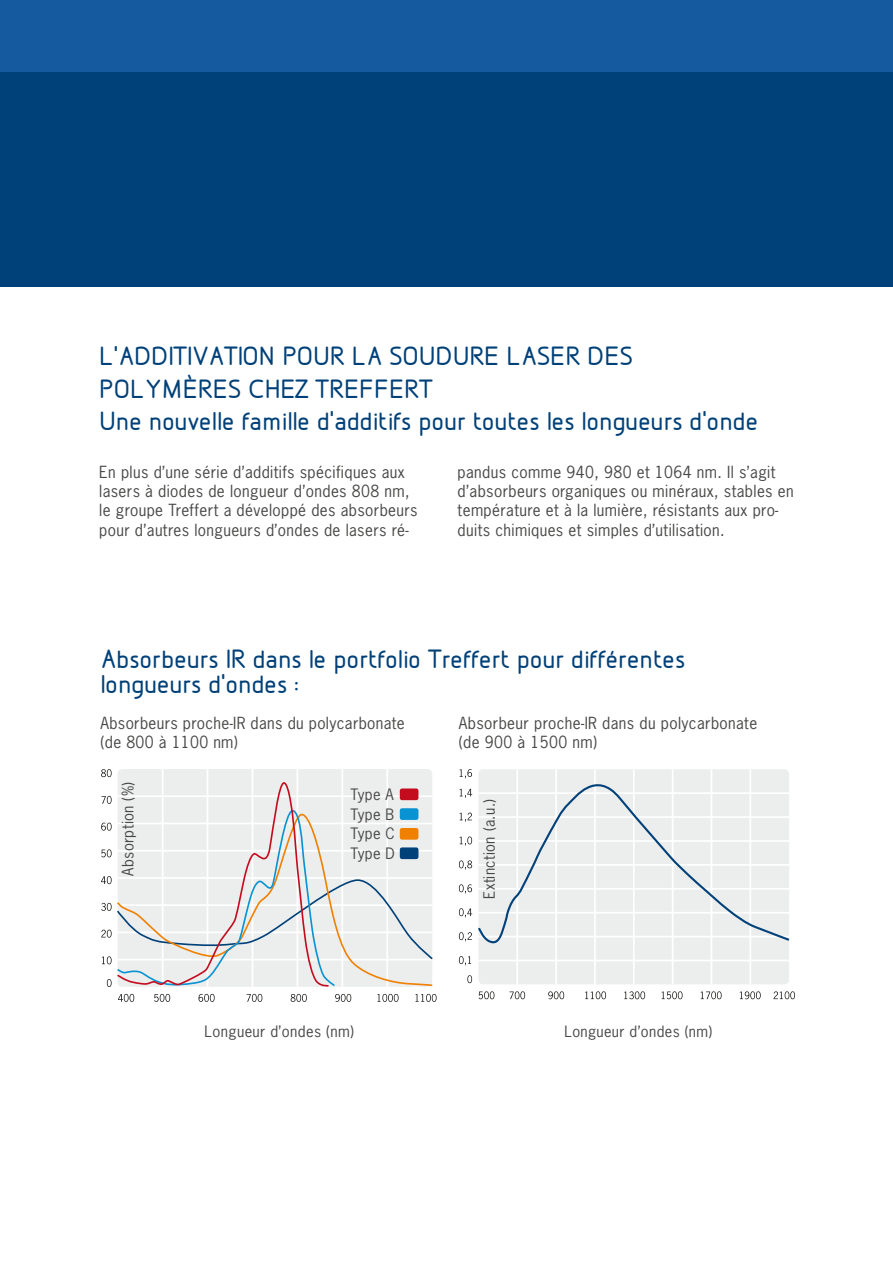
<style>
.page{position:relative;width:893px;height:1265px;background:#fff}
.page>*{position:absolute;margin:0;border:0;box-sizing:border-box;transform-origin:0 0}
.t1{font:500 28px/32.6px "Designio";color:#004179}
.t2{font:15.75px/19.2px "News Gothic Std";letter-spacing:.025em;color:#484847}
.t3{font:14.88px/19.6px "News Gothic Std";letter-spacing:.025em;color:#484847;text-align:justify}
.t4{font:14.7px "News Gothic Std";letter-spacing:.025em;color:#484847}
</style>
<div class="page">
<div style="left:0;top:61px;width:893px;height:225px;background:#004179"></div>
<div style="left:0;top:0;width:893px;height:72px;background:#15599f"></div>
<div style="left:478px;top:769px;width:311px;height:215px;background:#eceded;border-radius:5px"></div>
<hr style="left:516px;top:769px;width:2px;height:215px;background:#fff">
<hr style="left:555px;top:769px;width:2px;height:215px;background:#fff">
<hr style="left:594px;top:769px;width:2px;height:215px;background:#fff">
<hr style="left:633px;top:769px;width:2px;height:215px;background:#fff">
<hr style="left:672px;top:769px;width:1px;height:215px;background:#fff">
<hr style="left:711px;top:769px;width:1px;height:215px;background:#fff">
<hr style="left:749px;top:769px;width:2px;height:215px;background:#fff">
<hr style="left:478px;top:960px;width:311px;height:1px;background:#fff">
<svg style="left:478px;top:769px;width:312px;height:175px"></svg>
<svg style="left:460px;top:769px;width:12px;height:9px"></svg>
<svg style="left:460px;top:789px;width:12px;height:9px"></svg>
<svg style="left:460px;top:813px;width:12px;height:9px"></svg>
<svg style="left:460px;top:837px;width:11px;height:9px"></svg>
<div style="left:459px;top:860px;width:5px;height:8px;background:#5b5b59;border-radius:50%"></div>
<svg style="left:460px;top:860px;width:12px;height:10px"></svg>
<div style="left:459px;top:884px;width:5px;height:8px;background:#5b5b59;border-radius:50%"></div>
<svg style="left:460px;top:884px;width:12px;height:10px"></svg>
<div style="left:459px;top:908px;width:5px;height:8px;background:#5a5a59;border-radius:50%"></div>
<svg style="left:460px;top:908px;width:12px;height:10px"></svg>
<div style="left:459px;top:932px;width:5px;height:8px;background:#5b5b59;border-radius:50%"></div>
<svg style="left:460px;top:932px;width:12px;height:9px"></svg>
<div style="left:459px;top:956px;width:5px;height:8px;background:#5a5a59;border-radius:50%"></div>
<svg style="left:460px;top:956px;width:11px;height:9px"></svg>
<svg style="left:467px;top:975px;width:5px;height:8px"></svg>
<svg style="left:468px;top:976px;width:3px;height:6px"></svg>
<svg style="left:479px;top:991px;width:15px;height:8px"></svg>
<svg style="left:509px;top:991px;width:15px;height:8px"></svg>
<svg style="left:548px;top:991px;width:15px;height:8px"></svg>
<div style="left:601px;top:991px;width:5px;height:8px;background:#595957;border-radius:50%"></div>
<svg style="left:585px;top:991px;width:20px;height:8px"></svg>
<svg style="left:624px;top:991px;width:20px;height:8px"></svg>
<svg style="left:662px;top:992px;width:20px;height:7px"></svg>
<svg style="left:701px;top:992px;width:20px;height:7px"></svg>
<svg style="left:740px;top:991px;width:20px;height:8px"></svg>
<div style="left:790px;top:991px;width:5px;height:8px;background:#545452;border-radius:50%"></div>
<svg style="left:774px;top:991px;width:20px;height:8px"></svg>
<svg style="left:101px;top:769px;width:335px;height:233px"></svg>
<h1 class="t1" style="left:99px;top:340px;width:660px">L‘ADDITIVATION POUR LA SOUDURE LASER DES<br>POLYMÈRES CHEZ TREFFERT<br>Une nouvelle famille d‘additifs pour toutes les longueurs d‘onde</h1>
<p class="t2" style="left:458px;top:462px;width:338px">pandus comme 940, 980 et 1064 nm. Il s’agit d’absorbeurs organiques ou minéraux, stables en température et à la lumière, résistants aux pro&shy;duits chimiques et simples d’utilisation.</p>
<p class="t2" style="left:99px;top:462px;width:320px">En plus d’une série d’additifs spécifiques aux lasers à diodes de longueur d’ondes 808 nm, le groupe Treffert a développé des absorbeurs pour d’autres longueurs d’ondes de lasers ré-</p>
<h1 class="t1" style="left:100px;top:647px;width:586px;line-height:24.5px">Absorbeurs IR dans le portfolio Treffert pour différentes longueurs d‘ondes :</h1>
<p class="t2" style="left:100px;top:713px;width:306px">Absorbeurs proche-IR dans du polycarbonate (de 800 à 1100 nm)</p>
<p class="t2" style="left:459px;top:713px;width:300px">Absorbeur proche-IR dans du polycarbonate (de 900 à 1500 nm)</p>
<p class="t3" style="left:118px;top:876px;width:95px;rotate:-90deg">Absorption (%)</p>
<p class="t3" style="left:350px;top:785px;width:46px">Type A Type B Type C Type D</p>
<p class="t3" style="left:205px;top:1021px;width:151px">Longueur d’ondes (nm)</p>
<p class="t4" style="left:480px;top:899px;width:101px;rotate:-90deg">Extinction (a.u.)</p>
<p class="t4" style="left:565px;top:1022px;width:149px">Longueur d’ondes (nm)</p>
</div>
